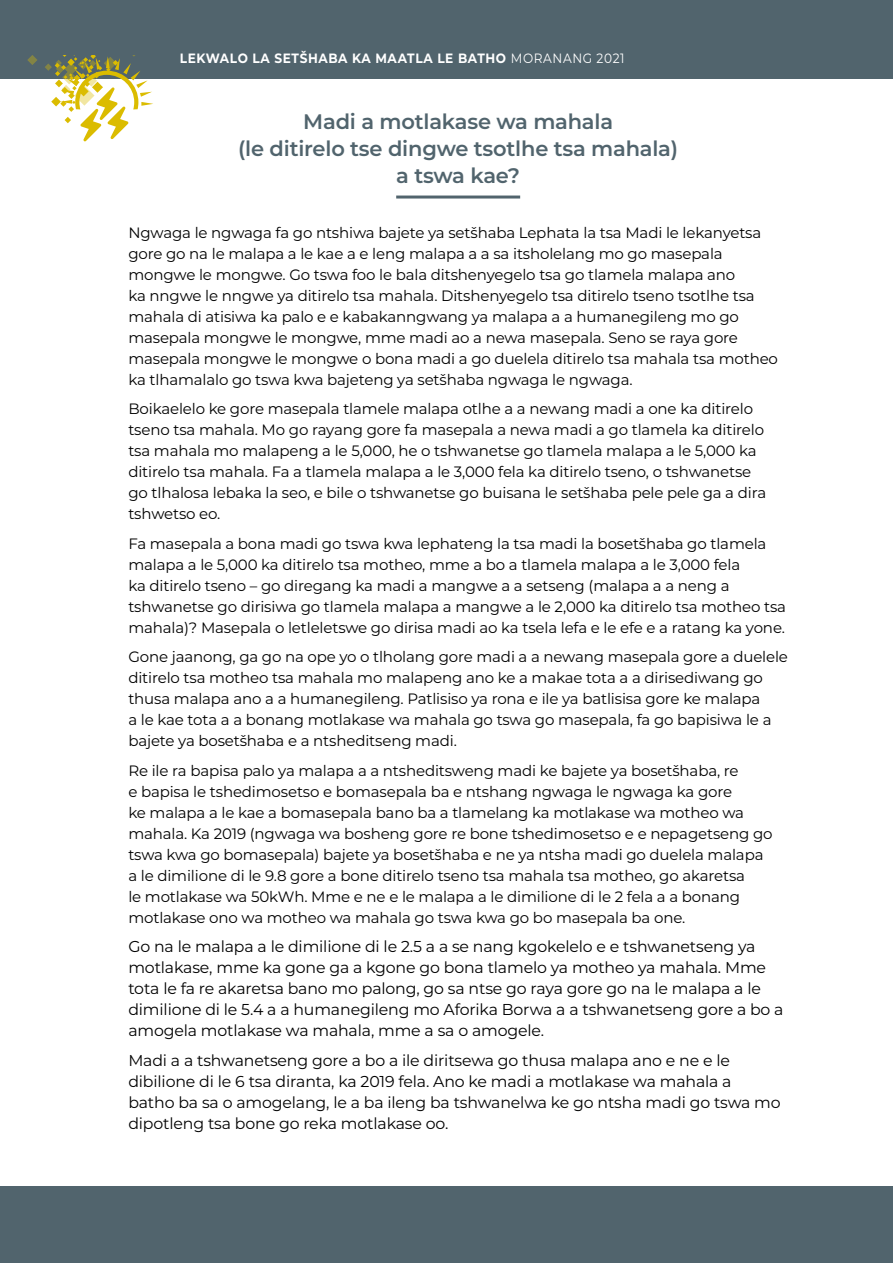
<style>
.page{position:relative;width:893px;height:1263px;background:#fff}
.page>*{position:absolute;margin:0;border:0;box-sizing:border-box;transform-origin:0 0}
.t1{font:600 21px/27px "Montserrat";letter-spacing:-.01em;color:#51646d;text-align:center}
.t2{font:15.75px/21px "Montserrat";letter-spacing:-.01em;color:#000}
.t3{font:15px/21px "Montserrat";letter-spacing:-.01em;color:#000}
.t4{font:700 13.5px "Montserrat";letter-spacing:.05em;color:#fff;scale:.9 1}
.s1{font-weight:400}
</style>
<div class="page">
<div style="left:0;top:0;width:893px;height:78px;background:#51646d"></div>
<svg style="left:27px;top:55px;width:126px;height:87px"></svg>
<hr style="left:396px;top:196px;width:124px;height:3px;background:#51646d">
<div style="left:0;top:1186px;width:893px;height:77px;background:#51646d"></div>
<p class="t4" style="left:180px;top:48px;width:496px">LEKWALO LA SETŠHABA KA MAATLA LE BATHO <span class="s1">MORANANG 2021</span></p>
<h1 class="t1" style="left:238px;top:107px;width:441px">Madi a motlakase wa mahala<br>(le ditirelo tse dingwe tsotlhe tsa mahala) a tswa kae?</h1>
<p class="t3" style="left:128px;top:221px;width:651px">Ngwaga le ngwaga fa go ntshiwa bajete ya setšhaba Lephata la tsa Madi le lekanyetsa gore go na le malapa a le kae a e leng malapa a a sa itsholelang mo go masepala mongwe le mongwe. Go tswa foo le bala ditshenyegelo tsa go tlamela malapa ano<br>ka nngwe le nngwe ya ditirelo tsa mahala. Ditshenyegelo tsa ditirelo tseno tsotlhe tsa mahala di atisiwa ka palo e e kabakanngwang ya malapa a a humanegileng mo go masepala mongwe le mongwe, mme madi ao a newa masepala. Seno se raya gore masepala mongwe le mongwe o bona madi a go duelela ditirelo tsa mahala tsa motheo ka tlhamalalo go tswa kwa bajeteng ya setšhaba ngwaga le ngwaga.</p>
<p class="t3" style="left:128px;top:398px;width:639px">Boikaelelo ke gore masepala tlamele malapa otlhe a a newang madi a one ka ditirelo tseno tsa mahala. Mo go rayang gore fa masepala a newa madi a go tlamela ka ditirelo tsa mahala mo malapeng a le 5,000, he o tshwanetse go tlamela malapa a le 5,000 ka ditirelo tsa mahala. Fa a tlamela malapa a le 3,000 fela ka ditirelo tseno, o tshwanetse go tlhalosa lebaka la seo, e bile o tshwanetse go buisana le setšhaba pele pele ga a dira tshwetso eo.</p>
<p class="t3" style="left:128px;top:532px;width:659px">Fa masepala a bona madi go tswa kwa lephateng la tsa madi la bosetšhaba go tlamela malapa a le 5,000 ka ditirelo tsa motheo, mme a bo a tlamela malapa a le 3,000 fela<br>ka ditirelo tseno – go diregang ka madi a mangwe a a setseng (malapa a a neng a tshwanetse go dirisiwa go tlamela malapa a mangwe a le 2,000 ka ditirelo tsa motheo tsa mahala)? Masepala o letleletswe go dirisa madi ao ka tsela lefa e le efe e a ratang ka yone.</p>
<p class="t3" style="left:128px;top:646px;width:661px">Gone jaanong, ga go na ope yo o tlholang gore madi a a newang masepala gore a duelele ditirelo tsa motheo tsa mahala mo malapeng ano ke a makae tota a a dirisediwang go thusa malapa ano a a humanegileng. Patlisiso ya rona e ile ya batlisisa gore ke malapa<br>a le kae tota a a bonang motlakase wa mahala go tswa go masepala, fa go bapisiwa le a bajete ya bosetšhaba e a ntsheditseng madi.</p>
<p class="t3" style="left:128px;top:759px;width:646px">Re ile ra bapisa palo ya malapa a a ntsheditsweng madi ke bajete ya bosetšhaba, re<br>e bapisa le tshedimosetso e bomasepala ba e ntshang ngwaga le ngwaga ka gore<br>ke malapa a le kae a bomasepala bano ba a tlamelang ka motlakase wa motheo wa mahala. Ka 2019 (ngwaga wa bosheng gore re bone tshedimosetso e e nepagetseng go tswa kwa go bomasepala) bajete ya bosetšhaba e ne ya ntsha madi go duelela malapa a le dimilione di le 9.8 gore a bone ditirelo tseno tsa mahala tsa motheo, go akaretsa<br>le motlakase wa 50kWh. Mme e ne e le malapa a le dimilione di le 2 fela a a bonang motlakase ono wa motheo wa mahala go tswa kwa go bo masepala ba one.</p>
<p class="t2" style="left:128px;top:936px;width:657px">Go na le malapa a le dimilione di le 2.5 a a se nang kgokelelo e e tshwanetseng ya motlakase, mme ka gone ga a kgone go bona tlamelo ya motheo ya mahala. Mme tota le fa re akaretsa bano mo palong, go sa ntse go raya gore go na le malapa a le dimilione di le 5.4 a a humanegileng mo Aforika Borwa a a tshwanetseng gore a bo a amogela motlakase wa mahala, mme a sa o amogele.</p>
<p class="t2" style="left:128px;top:1049px;width:654px">Madi a a tshwanetseng gore a bo a ile diritsewa go thusa malapa ano e ne e le dibilione di le 6 tsa diranta, ka 2019 fela. Ano ke madi a motlakase wa mahala a batho ba sa o amogelang, le a ba ileng ba tshwanelwa ke go ntsha madi go tswa mo dipotleng tsa bone go reka motlakase oo.</p>
</div>
